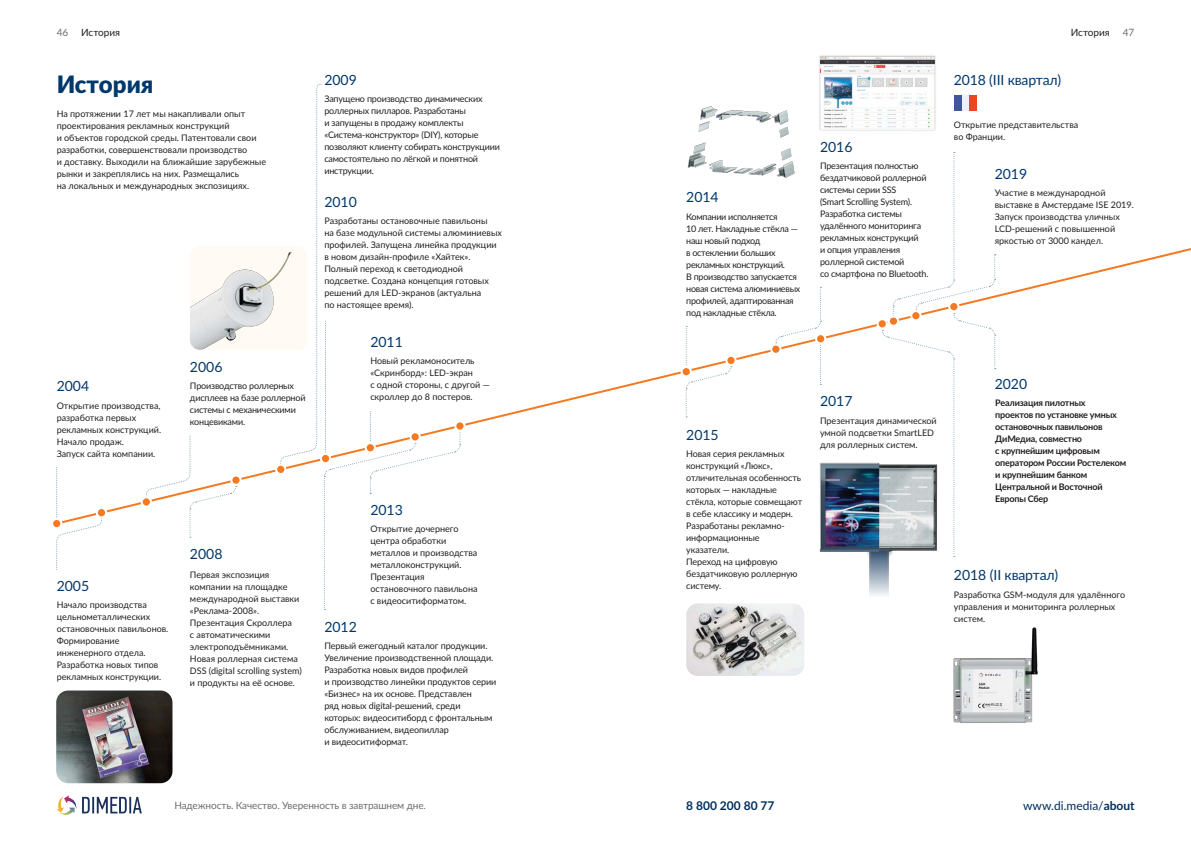
<style>
.page{position:relative;width:1191px;height:842px;background:#fff}
.page>*{position:absolute;margin:0;border:0;box-sizing:border-box;transform-origin:0 0}
.Заголовок{font:900 24px "Lato";color:#00386c}
.Лид{font:14px "Lato";color:#00386c}
.t1{font:12px "Lato";color:#002e5e}
.t2{font:700 12px "Lato";color:#002e5e}
.t3{font:10px "Lato";letter-spacing:-.01em;color:#6d6e71}
.t4{font:10px "Lato";color:#231f20}
.Подпись{font:9px/12px "Lato";letter-spacing:-.01em;color:#231f20}
.Лид-2{font:9px/12px "Lato";color:#231f20}
.Подпись-2{font:9px/12px "Lato";letter-spacing:-.03em;color:#231f20}
.Подпись-3{font:700 9px/12px "Lato";letter-spacing:-.02em;color:#231f20}
.s1{font-weight:700}
</style>
<div class="page">
<svg style="left:57px;top:795px;width:85px;height:20px"></svg>
<svg style="left:107px;top:248px;width:1084px;height:265px"></svg>
<div style="left:52px;top:519px;width:9px;height:9px;background:#f47920;border-radius:50%"></div>
<div style="left:51px;top:518px;width:11px;height:11px;border:2px solid #fff;border-radius:50%"></div>
<div style="left:680px;top:366px;width:12px;height:11px;border:2px solid #fff;border-radius:50%"></div>
<svg style="left:56px;top:467px;width:46px;height:103px"></svg>
<svg style="left:775px;top:287px;width:46px;height:98px"></svg>
<svg style="left:881px;top:152px;width:115px;height:405px"></svg>
<svg style="left:685px;top:326px;width:47px;height:91px"></svg>
<svg style="left:145px;top:435px;width:92px;height:103px"></svg>
<div style="left:771px;top:345px;width:9px;height:9px;background:#f47920;border-radius:50%"></div>
<div style="left:770px;top:344px;width:11px;height:11px;border:2px solid #fff;border-radius:50%"></div>
<div style="left:726px;top:356px;width:9px;height:9px;background:#f47920;border-radius:50%"></div>
<div style="left:725px;top:355px;width:11px;height:11px;border:2px solid #fff;border-radius:50%"></div>
<div style="left:816px;top:334px;width:9px;height:9px;background:#f47920;border-radius:50%"></div>
<div style="left:815px;top:333px;width:11px;height:11px;border:2px solid #fff;border-radius:50%"></div>
<img style="left:686px;top:603px;width:118px;height:73px">
<svg style="left:280px;top:84px;width:181px;height:526px"></svg>
<img style="left:56px;top:690px;width:116px;height:93px">
<img style="left:698px;top:106px;width:91px;height:31px">
<img style="left:687px;top:142px;width:108px;height:36px">
<div style="left:321px;top:454px;width:9px;height:9px;background:#f47920;border-radius:50%"></div>
<div style="left:320px;top:453px;width:11px;height:11px;border:2px solid #fff;border-radius:50%"></div>
<div style="left:366px;top:443px;width:9px;height:9px;background:#f47920;border-radius:50%"></div>
<div style="left:365px;top:442px;width:11px;height:11px;border:2px solid #fff;border-radius:50%"></div>
<div style="left:410px;top:432px;width:10px;height:9px;background:#f47920;border-radius:50%"></div>
<div style="left:409px;top:431px;width:12px;height:11px;border:2px solid #fff;border-radius:50%"></div>
<div style="left:455px;top:421px;width:9px;height:10px;background:#f47920;border-radius:50%"></div>
<div style="left:454px;top:420px;width:11px;height:12px;border:2px solid #fff;border-radius:50%"></div>
<div style="left:231px;top:475px;width:10px;height:10px;background:#f47920;border-radius:50%"></div>
<div style="left:230px;top:474px;width:12px;height:12px;border:2px solid #fff;border-radius:50%"></div>
<div style="left:276px;top:465px;width:9px;height:9px;background:#f47920;border-radius:50%"></div>
<div style="left:275px;top:464px;width:11px;height:11px;border:2px solid #fff;border-radius:50%"></div>
<div style="left:911px;top:311px;width:9px;height:9px;background:#f47920;border-radius:50%"></div>
<div style="left:910px;top:310px;width:11px;height:11px;border:2px solid #fff;border-radius:50%"></div>
<div style="left:877px;top:319px;width:10px;height:9px;background:#f47920;border-radius:50%"></div>
<div style="left:876px;top:318px;width:12px;height:11px;border:2px solid #fff;border-radius:50%"></div>
<div style="left:889px;top:316px;width:9px;height:10px;background:#f47920;border-radius:50%"></div>
<div style="left:888px;top:315px;width:11px;height:12px;border:2px solid #fff;border-radius:50%"></div>
<div style="left:949px;top:302px;width:9px;height:9px;background:#f47920;border-radius:50%"></div>
<div style="left:948px;top:301px;width:11px;height:11px;border:2px solid #fff;border-radius:50%"></div>
<div style="left:961px;top:95px;width:8px;height:15px;background:#eff0f3"></div>
<div style="left:969px;top:95px;width:7px;height:15px;background:#e84625"></div>
<div style="left:954px;top:95px;width:7px;height:15px;background:#4154a0"></div>
<img style="left:190px;top:246px;width:117px;height:104px">
<div style="left:142px;top:497px;width:9px;height:9px;background:#f47920;border-radius:50%"></div>
<div style="left:141px;top:496px;width:11px;height:11px;border:2px solid #fff;border-radius:50%"></div>
<img style="left:819px;top:55px;width:117px;height:76px">
<div style="left:97px;top:508px;width:9px;height:9px;background:#f47920;border-radius:50%"></div>
<div style="left:96px;top:507px;width:11px;height:11px;border:2px solid #fff;border-radius:50%"></div>
<img style="left:953px;top:627px;width:85px;height:96px">
<img style="left:816px;top:460px;width:124px;height:97px">
<svg style="left:859px;top:556px;width:42px;height:39px"></svg>
<p class="t3" style="left:57px;top:26px;width:13px">46</p>
<p class="t4" style="left:81px;top:26px;width:41px">История</p>
<p class="t4" style="left:1070px;top:26px;width:41px">История</p>
<p class="t3" style="left:1122px;top:26px;width:13px">47</p>
<p class="Заголовок" style="left:57px;top:66px;width:98px">История</p>
<p class="Лид-2" style="left:57px;top:107px;width:211px">На протяжении 17 лет мы накапливали опыт проектирования рекламных конструкций<br>и объектов городской среды. Патентовали свои разработки, совершенствовали производство<br>и доставку. Выходили на ближайшие зарубежные рынки и закреплялись на них. Размещались<br>на локальных и международных экспозициях.</p>
<p class="Лид" style="left:57px;top:376px;width:34px">2004</p>
<p class="Подпись" style="left:57px;top:399px;width:106px">Открытие производства, разработка первых рекламных конструкций .<br>Начало продаж.<br>Запуск сайта компании.</p>
<p class="Лид" style="left:190px;top:357px;width:34px">2006</p>
<p class="Подпись" style="left:190px;top:379px;width:117px">Производство роллерных дисплеев на базе роллерной системы с механическими концевиками.</p>
<p class="Лид" style="left:190px;top:543px;width:34px">2008</p>
<p class="Лид" style="left:57px;top:576px;width:34px">2005</p>
<p class="Подпись" style="left:190px;top:568px;width:113px">Первая экспозиция компании на площадке международной выставки «Реклама-2008».<br>Презентация Скроллера<br>с автоматическими электроподъёмниками.<br>Новая роллерная система<br>DSS (digital scrolling system) и продукты на её основе.</p>
<p class="Подпись" style="left:57px;top:599px;width:113px">Начало производства цельнометаллических остановочных павильонов.<br>Формирование инженерного отдела.<br>Разработка новых типов рекламных конструкции.</p>
<p class="Лид" style="left:324px;top:70px;width:34px">2009</p>
<p class="Подпись" style="left:324px;top:92px;width:177px">Запущено производство динамических роллерных пилларов. Разработаны<br>и запущены в продажу комплекты «Система-конструктор» (DIY), которые позволяют клиенту собирать конструкциии самостоятельно по лёгкой и понятной инструкции.</p>
<p class="Лид" style="left:324px;top:192px;width:34px">2010</p>
<p class="Подпись" style="left:324px;top:215px;width:179px">Разработаны остановочные павильоны<br>на базе модульной системы алюминиевых профилей. Запущена линей ка продукции в новом дизай н-профиле «Хайтек».<br>Полный переход к светодиодной подсветке. Создана концепция готовых решений для LED-экранов (актуальна<br>по настоящее время).</p>
<p class="Лид" style="left:370px;top:332px;width:34px">2011</p>
<p class="Подпись" style="left:370px;top:354px;width:121px">Новый рекламоноситель «Скринборд»: LED-экран<br>с одной стороны, с другой — скроллер до 8 постеров.</p>
<p class="Лид" style="left:370px;top:500px;width:34px">2013</p>
<p class="Лид" style="left:324px;top:617px;width:34px">2012</p>
<p class="Подпись" style="left:370px;top:523px;width:109px">Открытие дочернего центра обработки металлов и производства металлоконструкций .<br>Презентация остановочного павильона с видеоситиформатом.</p>
<p class="Подпись" style="left:324px;top:639px;width:174px">Первый ежегодный каталог продукции.<br>Увеличение производственной площади.<br>Разработка новых видов профилей<br>и производство линей ки продуктов серии «Бизнес» на их основе. Представлен<br>ряд новых digital-решений, среди которых: видеоситиборд с фронтальным обслуживанием, видеопиллар<br>и видеоситиформат.</p>
<p class="Лид" style="left:686px;top:187px;width:34px">2014</p>
<p class="Подпись-2" style="left:686px;top:210px;width:116px">Компании исполняется<br>10 лет. Накладные стёкла — наш новый подход<br>в остеклении больших рекламных конструкций .<br>В производство запускается новая система алюминиевых профилей, адаптированная под накладные стёкла.</p>
<p class="Лид" style="left:820px;top:137px;width:34px">2016</p>
<p class="Подпись" style="left:820px;top:160px;width:110px">Презентация полностью бездатчиковой роллерной системы серии SSS<br>(Smart Scrolling System).<br>Разработка системы удалённого мониторинга рекламных конструкций<br>и опция управления роллерной системой<br>со смартфона по Bluetooth.</p>
<p class="Лид" style="left:954px;top:70px;width:109px">2018 (III квартал)</p>
<p class="Подпись" style="left:954px;top:118px;width:126px">Открытие представительства во Франции.</p>
<p class="Лид" style="left:994px;top:164px;width:34px">2019</p>
<p class="Подпись" style="left:994px;top:187px;width:141px">Участие в международной выставке в Амстердаме ISE 2019.<br>Запуск производства уличных<br>LCD-решений с повышенной яркостью от 3000 кандел.</p>
<p class="Лид" style="left:686px;top:424px;width:34px">2015</p>
<p class="Подпись" style="left:686px;top:447px;width:117px">Новая серия рекламных конструкций «Люкс», отличительная особенность которых — накладные стёкла, которые совмещают в себе классику и модерн.</p>
<p class="Подпись" style="left:686px;top:519px;width:100px">Разработаны рекламно&shy;информационные указатели.</p>
<p class="Подпись" style="left:686px;top:555px;width:113px">Переход на цифровую бездатчиковую роллерную систему.</p>
<p class="Лид" style="left:820px;top:391px;width:34px">2017</p>
<p class="Подпись" style="left:820px;top:414px;width:116px;text-align:justify">Презентация динамической умной подсветки SmartLED для роллерных систем.</p>
<p class="Лид" style="left:994px;top:373px;width:34px">2020</p>
<p class="Подпись-3" style="left:995px;top:396px;width:132px">Реализация пилотных<br>проектов по установке умных остановочных павильонов<br>ДиМедиа, совместно<br>с крупнейшим цифровым оператором России Ростелеком и крупнейшим банком<br>Центральной и Восточной<br>Европы Сбер</p>
<p class="Лид" style="left:954px;top:565px;width:106px">2018 (II квартал)</p>
<p class="Подпись" style="left:954px;top:588px;width:173px">Разработка GSM-модуля для удалённого управления и мониторинга роллерных систем.</p>
<p class="t3" style="left:174px;top:798px;width:253px">Надежность. Качество. Уверенность в завтрашнем дне.</p>
<p class="t2" style="left:686px;top:797px;width:90px">8 800 200 80 77</p>
<p class="t1" style="left:1023px;top:797px;width:113px">www.di.media/<span class="s1">about</span></p>
</div>
